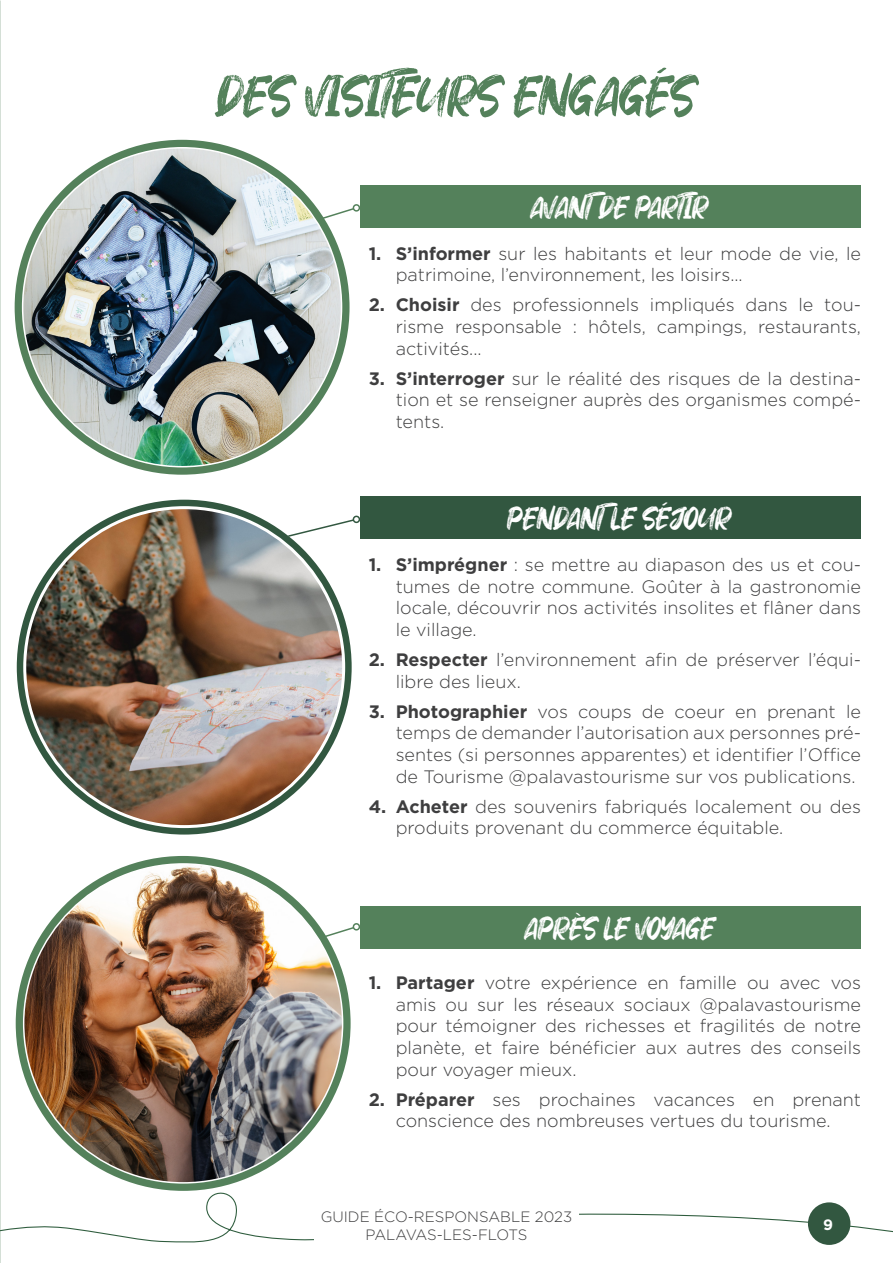
<style>
.page{position:relative;width:893px;height:1263px;background:#fff}
.page>*{position:absolute;margin:0;border:0;box-sizing:border-box;transform-origin:0 0}
.t1{font:54px "Hey October";color:#54815b}
.t2{font:30px "Hey October";color:#fff}
.t3{font:300 18px/21.6px "Gotham";color:#3e3e3f;text-align:justify}
.t4{font:300 15px/18px "Gotham";color:#3e3e3f;text-align:center}
.t5{font:700 15px "Gotham";color:#fff}
.s1{font-weight:700}
</style>
<div class="page">
<svg style="left:0;top:1001px;width:893px;height:262px"></svg>
<div style="left:808px;top:1202px;width:42px;height:43px;background:#325740;border-radius:50%"></div>
<div style="left:314px;top:1204px;width:265px;height:41px;background:#fff"></div>
<div style="left:361px;top:975px;width:505px;height:160px;background:#fff"></div>
<svg style="left:16px;top:856px;width:335px;height:335px;background:#68906e"></svg>
<svg style="left:310px;top:926px;width:45px;height:19px"></svg>
<div style="left:353px;top:923px;width:7px;height:7px;border:2px solid #54815b;border-radius:50%"></div>
<svg style="left:15px;top:140px;width:335px;height:335px;background:#668e6d"></svg>
<svg style="left:307px;top:207px;width:48px;height:20px"></svg>
<div style="left:353px;top:204px;width:7px;height:8px;border:2px solid #54815b;border-radius:50%"></div>
<svg style="left:17px;top:500px;width:335px;height:334px;fill:#325740"></svg>
<img style="left:23px;top:148px;width:319px;height:319px;border-radius:159px">
<div style="left:360px;top:185px;width:501px;height:42px;background:#54815b"></div>
<img style="left:25px;top:508px;width:319px;height:318px;border-radius:159px">
<div style="left:360px;top:496px;width:501px;height:43px;background:#325740"></div>
<img style="left:24px;top:864px;width:319px;height:319px;border-radius:159px">
<div style="left:360px;top:906px;width:501px;height:42px;background:#54815b"></div>
<svg style="left:286px;top:518px;width:69px;height:20px"></svg>
<div style="left:353px;top:516px;width:7px;height:7px;border:2px solid #325740;border-radius:50%"></div>
<h1 class="t1" style="left:216px;top:66px;width:480px">DES VISITEURS ENGAGÉS</h1>
<h2 class="t2" style="left:530px;top:190px;width:180px">AVANT DE PARTIR</h2>
<p class="t3" style="left:396px;top:242px;width:467px;text-indent:-27px"><span class="s1">1. S’informer</span> sur les habitants et leur mode de vie, le patrimoine, l’environnement, les loisirs...</p>
<p class="t3" style="left:396px;top:294px;width:467px;text-indent:-27px"><span class="s1">2. Choisir</span> des professionnels impliqués dans le tou&shy;risme responsable : hôtels, campings, restaurants, activités...</p>
<p class="t3" style="left:396px;top:367px;width:467px;text-indent:-27px"><span class="s1">3. S’interroger</span> sur le réalité des risques de la destina&shy;tion et se renseigner auprès des organismes compé&shy;tents.</p>
<h2 class="t2" style="left:507px;top:502px;width:225px">PENDANT LE SÉJOUR</h2>
<p class="t3" style="left:396px;top:553px;width:467px;text-indent:-27px"><span class="s1">1. S’imprégner</span> : se mettre au diapason des us et cou&shy;tumes de notre commune. Goûter à la gastronomie locale, découvrir nos activités insolites et flâner dans le village.</p>
<p class="t3" style="left:396px;top:648px;width:467px;text-indent:-27px"><span class="s1">2. Respecter</span> l’environnement afin de préserver l’équi&shy;libre des lieux.</p>
<p class="t3" style="left:396px;top:700px;width:467px;text-indent:-27px"><span class="s1">3. Photographier</span> vos coups de coeur en prenant le temps de demander l’autorisation aux personnes pré&shy;sentes (si personnes apparentes) et identifier l’Office de Tourisme @palavastourisme sur vos publications.</p>
<p class="t3" style="left:396px;top:795px;width:467px;text-indent:-27px"><span class="s1">4. Acheter</span> des souvenirs fabriqués localement ou des produits provenant du commerce équitable.</p>
<h2 class="t2" style="left:524px;top:911px;width:192px">APRÈS LE VOYAGE</h2>
<p class="t3" style="left:396px;top:971px;width:467px;text-indent:-27px"><span class="s1">1. Partager</span> votre expérience en famille ou avec vos amis ou sur les réseaux sociaux @palavastourisme pour témoigner des richesses et fragilités de notre planète, et faire bénéficier aux autres des conseils pour voyager mieux.</p>
<p class="t3" style="left:369px;top:1088px;width:494px;text-align:center"><span class="s1">2. Préparer</span> ses prochaines vacances en prenant conscience des nombreuses vertues du tourisme.</p>
<p class="t4" style="left:321px;top:1207px;width:253px">GUIDE ÉCO-RESPONSABLE 2023<br>PALAVAS-LES-FLOTS</p>
<p class="t5" style="left:823px;top:1214px;width:11px">9</p>
</div>
